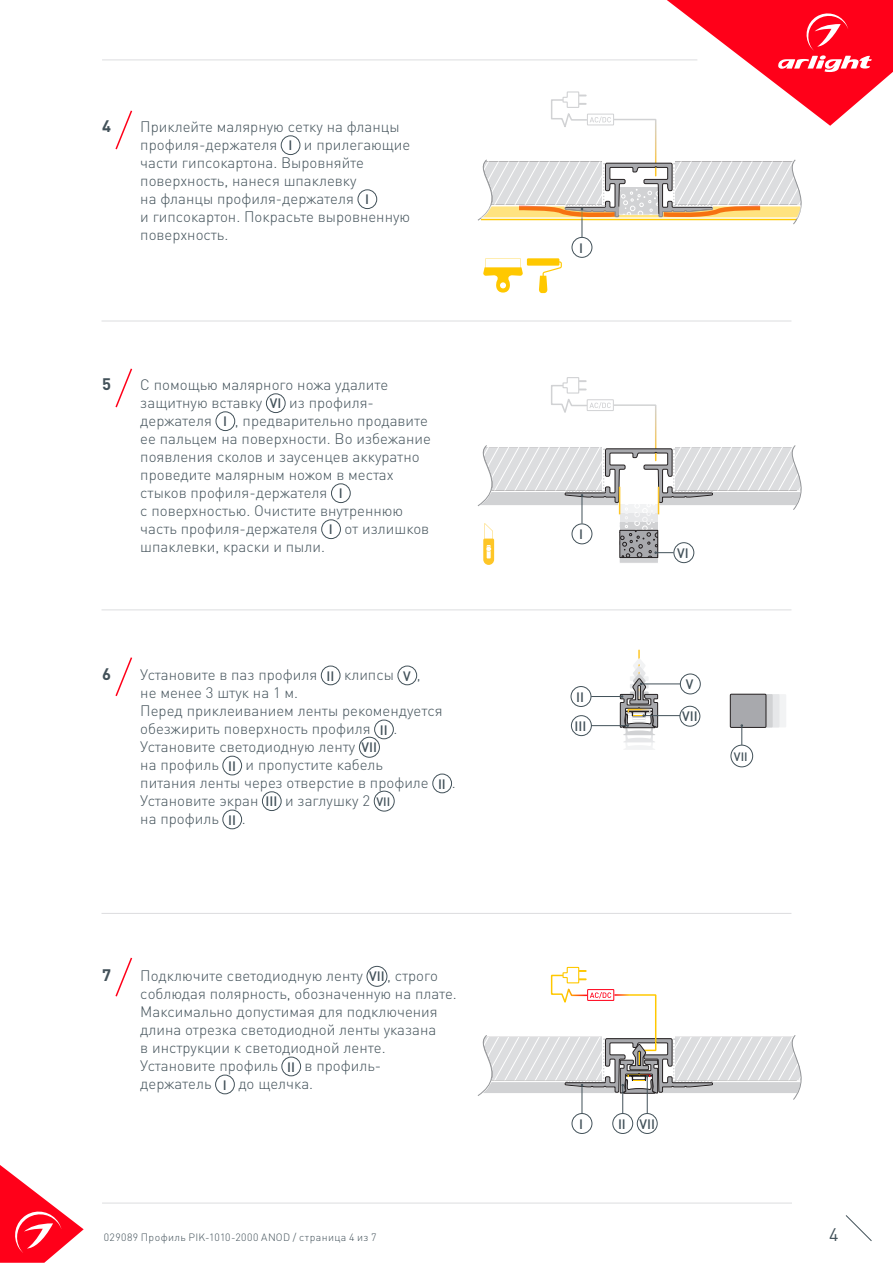
<style>
.page{position:relative;width:893px;height:1263px;background:#fff}
.page>*{position:absolute;margin:0;border:0;box-sizing:border-box;transform-origin:0 0}
.t1{font:18px "DIN Pro";color:#425159}
.t2{font:700 16.5px "DIN Pro";color:#425159}
.t3{font:300 15px/18px "DIN Pro";color:#425159}
.t4{font:500 13.5px "DIN Pro";color:#425159}
.t5{font:500 12px "DIN Pro";color:#425159}
.t6{font:300 10.5px "DIN Pro";letter-spacing:.04em;color:#425159}
</style>
<div class="page">
<svg style="left:0;top:1165px;width:84px;height:98px"></svg>
<svg style="left:845px;top:1215px;width:27px;height:26px"></svg>
<hr style="left:102px;top:60px;width:595px;height:1px;background:#dcdddf">
<hr style="left:102px;top:1203px;width:690px;height:1px;background:#dcdddf">
<div style="left:266px;top:394px;width:19px;height:19px;border:1px solid #425159;border-radius:50%"></div>
<div style="left:216px;top:412px;width:19px;height:19px;border:1px solid #425159;border-radius:50%"></div>
<div style="left:331px;top:484px;width:19px;height:19px;border:1px solid #425159;border-radius:50%"></div>
<div style="left:321px;top:520px;width:20px;height:19px;border:1px solid #425159;border-radius:50%"></div>
<svg style="left:115px;top:368px;width:18px;height:40px"></svg>
<div style="left:572px;top:1113px;width:20px;height:21px;border:1px solid #425159;border-radius:50%"></div>
<div style="left:571px;top:715px;width:21px;height:21px;border:1px solid #425159;border-radius:50%"></div>
<div style="left:680px;top:706px;width:20px;height:20px;border:1px solid #425159;border-radius:50%"></div>
<div style="left:571px;top:686px;width:20px;height:21px;border:1px solid #425159;border-radius:50%"></div>
<div style="left:680px;top:674px;width:20px;height:20px;border:1px solid #425159;border-radius:50%"></div>
<svg style="left:477px;top:377px;width:325px;height:188px"></svg>
<hr style="left:102px;top:609px;width:689px;height:1px;background:#dcdddf">
<hr style="left:102px;top:321px;width:689px;height:1px;background:#dcdddf">
<hr style="left:102px;top:913px;width:689px;height:1px;background:#dcdddf">
<div style="left:367px;top:966px;width:20px;height:20px;border:1px solid #425159;border-radius:50%"></div>
<div style="left:282px;top:1057px;width:19px;height:19px;border:1px solid #425159;border-radius:50%"></div>
<div style="left:215px;top:1075px;width:20px;height:19px;border:1px solid #425159;border-radius:50%"></div>
<div style="left:321px;top:666px;width:19px;height:19px;border:1px solid #425159;border-radius:50%"></div>
<div style="left:398px;top:666px;width:19px;height:19px;border:1px solid #425159;border-radius:50%"></div>
<div style="left:374px;top:720px;width:20px;height:19px;border:1px solid #425159;border-radius:50%"></div>
<div style="left:359px;top:737px;width:21px;height:20px;border:1px solid #425159;border-radius:50%"></div>
<div style="left:223px;top:756px;width:19px;height:19px;border:1px solid #425159;border-radius:50%"></div>
<div style="left:433px;top:774px;width:19px;height:19px;border:1px solid #425159;border-radius:50%"></div>
<div style="left:262px;top:792px;width:19px;height:19px;border:1px solid #425159;border-radius:50%"></div>
<div style="left:374px;top:791px;width:20px;height:20px;border:1px solid #425159;border-radius:50%"></div>
<div style="left:223px;top:810px;width:19px;height:19px;border:1px solid #425159;border-radius:50%"></div>
<svg style="left:115px;top:657px;width:18px;height:39px"></svg>
<svg style="left:115px;top:957px;width:18px;height:40px"></svg>
<hr style="left:591px;top:725px;width:36px;height:1px;background:#425159">
<hr style="left:644px;top:715px;width:36px;height:1px;background:#425159">
<hr style="left:591px;top:696px;width:30px;height:1px;background:#425159">
<hr style="left:642px;top:684px;width:38px;height:1px;background:#425159">
<svg style="left:620px;top:658px;width:38px;height:92px"></svg>
<div style="left:637px;top:1113px;width:20px;height:21px;border:1px solid #425159;border-radius:50%"></div>
<div style="left:281px;top:136px;width:19px;height:19px;border:1px solid #425159;border-radius:50%"></div>
<div style="left:358px;top:190px;width:19px;height:19px;border:1px solid #425159;border-radius:50%"></div>
<svg style="left:115px;top:110px;width:18px;height:40px"></svg>
<svg style="left:483px;top:258px;width:79px;height:35px"></svg>
<div style="left:572px;top:237px;width:20px;height:21px;border:1px solid #425159;border-radius:50%"></div>
<svg style="left:472px;top:0;width:421px;height:237px"></svg>
<div style="left:613px;top:1113px;width:20px;height:21px;border:1px solid #425159;border-radius:50%"></div>
<svg style="left:477px;top:966px;width:325px;height:147px"></svg>
<div style="left:750px;top:694px;width:36px;height:33px;background:#f2f3f4"></div>
<div style="left:744px;top:694px;width:35px;height:33px;background:#e6e7e9"></div>
<svg style="left:737px;top:694px;width:36px;height:33px"></svg>
<div style="left:731px;top:745px;width:22px;height:22px;border:1px solid #425159;border-radius:50%"></div>
<div style="left:730px;top:694px;width:36px;height:33px;background:#a8a9ad"></div>
<div style="left:730px;top:694px;width:36px;height:34px;border:1px solid #231f20"></div>
<svg style="left:741px;top:725px;width:2px;height:20px"></svg>
<p class="t2" style="left:102px;top:114px;width:10px">4</p>
<p class="t3" style="left:140px;top:117px;width:261px">Приклейте малярную сетку на фланцы профиля-держателя</p>
<p class="t4" style="left:288px;top:136px;width:5px">I</p>
<p class="t3" style="left:140px;top:135px;width:272px;text-indent:164px">и прилегающие части гипсокартона. Выровняйте поверхность, нанеся шпаклевку<br>на фланцы профиля-держателя</p>
<p class="t4" style="left:365px;top:190px;width:5px">I</p>
<p class="t3" style="left:140px;top:207px;width:271px">и гипсокартон. Покрасьте выровненную поверхность.</p>
<p class="t2" style="left:102px;top:372px;width:10px">5</p>
<p class="t3" style="left:140px;top:375px;width:249px">С помощью малярного ножа удалите защитную вставку</p>
<p class="t4" style="left:270px;top:394px;width:13px">VI</p>
<p class="t3" style="left:289px;top:393px;width:86px">из профиля-</p>
<p class="t3" style="left:140px;top:411px;width:73px">держателя</p>
<p class="t4" style="left:223px;top:412px;width:5px">I</p>
<p class="t3" style="left:140px;top:411px;width:292px;text-indent:95px">, предварительно продавите ее пальцем на поверхности. Во избежание появления сколов и заусенцев аккуратно проведите малярным ножом в местах стыков профиля-держателя</p>
<p class="t4" style="left:339px;top:484px;width:5px">I</p>
<p class="t3" style="left:140px;top:501px;width:264px">с поверхностью. Очистите внутреннюю часть профиля-держателя</p>
<p class="t4" style="left:329px;top:520px;width:5px">I</p>
<p class="t3" style="left:344px;top:519px;width:86px">от излишков</p>
<p class="t3" style="left:140px;top:537px;width:186px">шпаклевки, краски и пыли.</p>
<p class="t2" style="left:102px;top:663px;width:10px">6</p>
<p class="t3" style="left:140px;top:665px;width:178px">Установите в паз профиля</p>
<p class="t4" style="left:326px;top:666px;width:9px">II</p>
<p class="t3" style="left:344px;top:665px;width:51px">клипсы</p>
<p class="t4" style="left:403px;top:666px;width:9px">V</p>
<p class="t3" style="left:417px;top:665px;width:5px">,</p>
<p class="t3" style="left:140px;top:683px;width:304px">не менее 3 штук на 1 м.<br>Перед приклеиванием ленты рекомендуется обезжирить поверхность профиля</p>
<p class="t4" style="left:380px;top:720px;width:9px">II</p>
<p class="t3" style="left:394px;top:719px;width:5px">.</p>
<p class="t3" style="left:140px;top:737px;width:217px">Установите светодиодную ленту</p>
<p class="t4" style="left:362px;top:738px;width:17px">VII</p>
<p class="t3" style="left:140px;top:755px;width:80px">на профиль</p>
<p class="t4" style="left:228px;top:757px;width:9px">II</p>
<p class="t3" style="left:140px;top:755px;width:290px;text-indent:105px">и пропустите кабель питания ленты через отверстие в профиле</p>
<p class="t3" style="left:140px;top:791px;width:120px">Установите экран</p>
<p class="t4" style="left:266px;top:792px;width:13px">III</p>
<p class="t3" style="left:285px;top:791px;width:87px">и заглушку 2</p>
<p class="t5" style="left:376px;top:793px;width:15px">VII</p>
<p class="t3" style="left:140px;top:809px;width:80px">на профиль</p>
<p class="t4" style="left:228px;top:810px;width:9px">II</p>
<p class="t3" style="left:242px;top:809px;width:5px">.</p>
<p class="t4" style="left:438px;top:774px;width:9px">II</p>
<p class="t3" style="left:452px;top:773px;width:5px">.</p>
<p class="t2" style="left:102px;top:964px;width:10px">7</p>
<p class="t3" style="left:140px;top:966px;width:224px">Подключите светодиодную ленту</p>
<p class="t4" style="left:369px;top:967px;width:17px">VII</p>
<p class="t3" style="left:140px;top:966px;width:318px;text-indent:247px">, строго соблюдая полярность, обозначенную на плате.<br>Максимально допустимая для подключения длина отрезка светодиодной ленты указана<br>в инструкции к светодиодной ленте.<br>Установите профиль</p>
<p class="t4" style="left:287px;top:1057px;width:9px">II</p>
<p class="t3" style="left:305px;top:1056px;width:78px">в профиль-</p>
<p class="t3" style="left:140px;top:1074px;width:73px">держатель</p>
<p class="t4" style="left:223px;top:1075px;width:5px">I</p>
<p class="t3" style="left:238px;top:1074px;width:76px">до щелчка.</p>
<p class="t4" style="left:579px;top:238px;width:5px">I</p>
<p class="t4" style="left:579px;top:525px;width:5px">I</p>
<p class="t4" style="left:576px;top:688px;width:9px">II</p>
<p class="t4" style="left:575px;top:717px;width:13px">III</p>
<p class="t4" style="left:677px;top:544px;width:13px">VI</p>
<p class="t4" style="left:686px;top:675px;width:9px">V</p>
<p class="t4" style="left:682px;top:707px;width:17px">VII</p>
<p class="t5" style="left:734px;top:748px;width:15px">VII</p>
<p class="t4" style="left:579px;top:1114px;width:5px">I</p>
<p class="t4" style="left:618px;top:1114px;width:9px">II</p>
<p class="t4" style="left:639px;top:1114px;width:17px">VII</p>
<p class="t6" style="left:104px;top:1230px;width:274px">029089 Профиль PIK-1010-2000 ANOD / страница 4 из 7</p>
<p class="t1" style="left:829px;top:1222px;width:11px">4</p>
</div>
